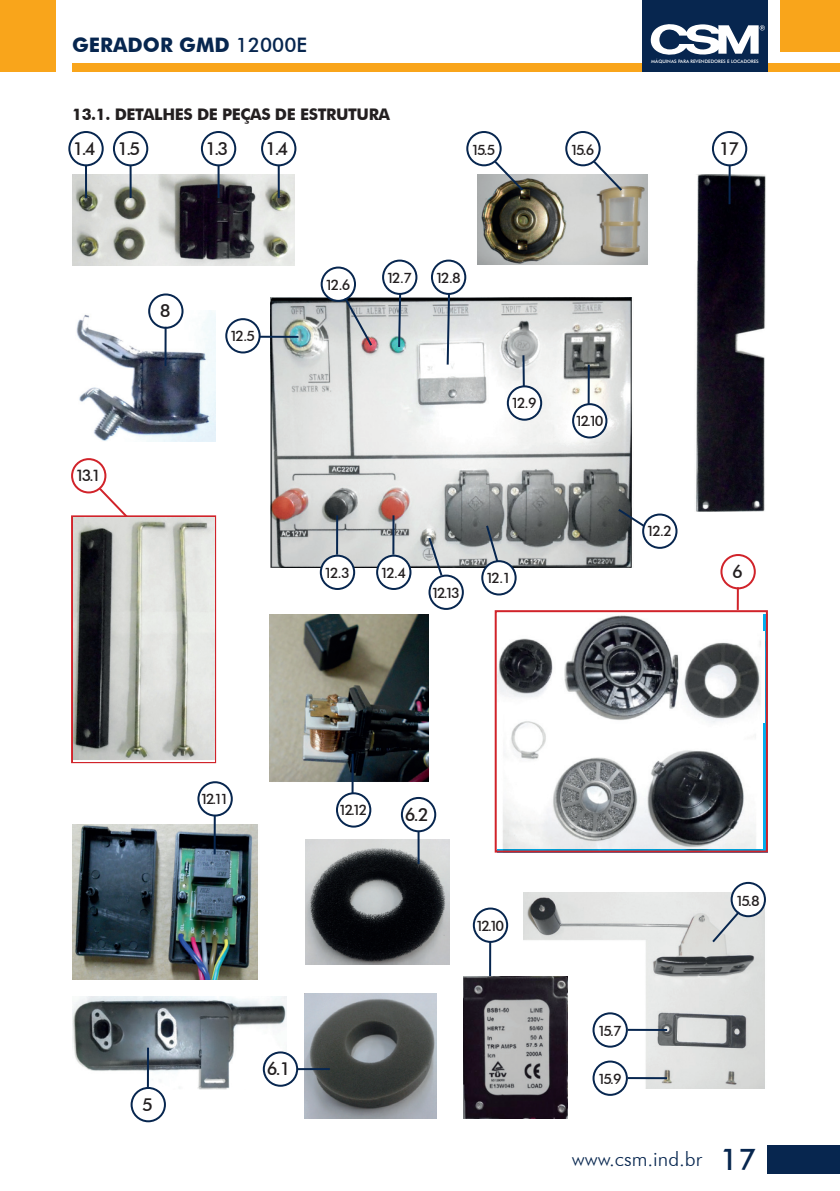
<style>
.page{position:relative;width:840px;height:1191px;background:#fff}
.page>*{position:absolute;margin:0;border:0;box-sizing:border-box;transform-origin:0 0}
.t1{font:700 20px "Futura BT";color:#07264f}
.t2{font:300 20px "Futura BT";color:#07264f}
.t3{font:500 18px "Futura BT";color:#231f20}
.t4{font:700 16px "Futura BT";letter-spacing:-.025em;color:#231f20}
.t5{font:500 16px "Futura BT";color:#231f20}
.t6{font:500 14.4px "Futura BT";letter-spacing:-.18em;color:#231f20}
.t7{font:500 4.6px "Futura BT";color:#fff}
.s1{font-weight:500}
.s2{font-weight:500;font-size:30px}
</style>
<div class="page">
<div style="left:72px;top:64px;width:767px;height:8px;background:#f9a51b"></div>
<div style="left:642px;top:0;width:125px;height:72px;background:#07264f"></div>
<svg style="left:650px;top:24px;width:114px;height:31px"></svg>
<div style="left:0;top:0;width:55px;height:72px;background:#f9a51b"></div>
<div style="left:780px;top:0;width:59px;height:52px;background:#f9a51b"></div>
<div style="left:766px;top:1145px;width:73px;height:29px;background:#07264f"></div>
<img style="left:76px;top:311px;width:139px;height:130px">
<img style="left:72px;top:175px;width:223px;height:90px">
<img style="left:271px;top:297px;width:361px;height:270px">
<img style="left:269px;top:614px;width:159px;height:168px">
<img style="left:72px;top:824px;width:186px;height:156px">
<img style="left:477px;top:175px;width:171px;height:90px">
<img style="left:696px;top:175px;width:70px;height:337px">
<img style="left:523px;top:892px;width:243px;height:196px">
<img style="left:72px;top:996px;width:214px;height:93px">
<div style="left:68px;top:131px;width:36px;height:35px;border:2px solid #07264f;border-radius:50%"></div>
<hr style="left:85px;top:165px;width:2px;height:33px;background:#07264f">
<div style="left:113px;top:131px;width:35px;height:35px;border:2px solid #07264f;border-radius:50%"></div>
<hr style="left:129px;top:165px;width:2px;height:33px;background:#07264f">
<div style="left:201px;top:131px;width:35px;height:35px;border:2px solid #07264f;border-radius:50%"></div>
<hr style="left:217px;top:165px;width:2px;height:33px;background:#07264f">
<div style="left:261px;top:131px;width:35px;height:35px;border:2px solid #07264f;border-radius:50%"></div>
<hr style="left:277px;top:165px;width:2px;height:33px;background:#07264f">
<div style="left:149px;top:294px;width:33px;height:34px;background:#fff;border-radius:50%"></div>
<div style="left:148px;top:293px;width:35px;height:36px;border:2px solid #07264f;border-radius:50%"></div>
<hr style="left:164px;top:327px;width:2px;height:39px;background:#07264f">
<div style="left:720px;top:554px;width:35px;height:35px;border:2px solid #d1232a;border-radius:50%"></div>
<hr style="left:736px;top:587px;width:2px;height:23px;background:#d1232a">
<div style="left:71px;top:458px;width:35px;height:35px;border:2px solid #d1232a;border-radius:50%"></div>
<svg style="left:97px;top:486px;width:30px;height:29px"></svg>
<div style="left:466px;top:131px;width:35px;height:35px;border:2px solid #07264f;border-radius:50%"></div>
<svg style="left:492px;top:159px;width:33px;height:34px"></svg>
<div style="left:565px;top:131px;width:35px;height:35px;border:2px solid #07264f;border-radius:50%"></div>
<svg style="left:591px;top:159px;width:32px;height:34px"></svg>
<div style="left:71px;top:515px;width:145px;height:248px;border:2px solid #d1232a"></div>
<div style="left:494px;top:610px;width:273px;height:242px;border:2px solid #d1232a"></div>
<div style="left:711px;top:131px;width:35px;height:35px;border:2px solid #07264f;border-radius:50%"></div>
<hr style="left:728px;top:165px;width:2px;height:39px;background:#07264f">
<div style="left:593px;top:1061px;width:33px;height:33px;background:#fff;border-radius:50%"></div>
<div style="left:592px;top:1060px;width:35px;height:35px;border:2px solid #07264f;border-radius:50%"></div>
<hr style="left:627px;top:1077px;width:39px;height:2px;background:#07264f">
<div style="left:593px;top:1013px;width:33px;height:33px;background:#fff;border-radius:50%"></div>
<div style="left:592px;top:1012px;width:35px;height:35px;border:2px solid #07264f;border-radius:50%"></div>
<hr style="left:627px;top:1028px;width:39px;height:3px;background:#07264f">
<div style="left:472px;top:907px;width:36px;height:36px;border:2px solid #07264f;border-radius:50%"></div>
<hr style="left:489px;top:941px;width:2px;height:40px;background:#07264f">
<div style="left:336px;top:792px;width:35px;height:35px;border:2px solid #07264f;border-radius:50%"></div>
<hr style="left:351px;top:753px;width:2px;height:40px;background:#07264f">
<div style="left:225px;top:318px;width:35px;height:35px;border:2px solid #07264f;border-radius:50%"></div>
<hr style="left:259px;top:336px;width:39px;height:2px;background:#07264f">
<div style="left:320px;top:555px;width:34px;height:34px;background:#fff;border-radius:50%"></div>
<div style="left:319px;top:554px;width:36px;height:36px;border:2px solid #07264f;border-radius:50%"></div>
<hr style="left:336px;top:515px;width:2px;height:39px;background:#07264f">
<div style="left:377px;top:555px;width:33px;height:34px;background:#fff;border-radius:50%"></div>
<div style="left:376px;top:554px;width:35px;height:36px;border:2px solid #07264f;border-radius:50%"></div>
<hr style="left:392px;top:515px;width:2px;height:39px;background:#07264f">
<div style="left:482px;top:561px;width:33px;height:33px;background:#fff;border-radius:50%"></div>
<div style="left:481px;top:560px;width:35px;height:35px;border:2px solid #07264f;border-radius:50%"></div>
<svg style="left:484px;top:523px;width:15px;height:41px"></svg>
<div style="left:641px;top:513px;width:36px;height:36px;border:2px solid #07264f;border-radius:50%"></div>
<svg style="left:615px;top:507px;width:31px;height:21px"></svg>
<div style="left:321px;top:267px;width:34px;height:34px;background:#fff;border-radius:50%"></div>
<div style="left:320px;top:266px;width:36px;height:36px;border:2px solid #07264f;border-radius:50%"></div>
<svg style="left:342px;top:295px;width:32px;height:53px;background:#a8a6aa"></svg>
<div style="left:382px;top:259px;width:35px;height:36px;border:2px solid #07264f;border-radius:50%"></div>
<svg style="left:397px;top:292px;width:5px;height:57px"></svg>
<div style="left:507px;top:386px;width:34px;height:34px;background:#fff;border-radius:50%"></div>
<div style="left:506px;top:385px;width:36px;height:36px;border:2px solid #07264f;border-radius:50%"></div>
<hr style="left:522px;top:355px;width:2px;height:32px;background:#07264f">
<div style="left:430px;top:259px;width:36px;height:36px;border:2px solid #07264f;border-radius:50%"></div>
<svg style="left:445px;top:292px;width:6px;height:74px"></svg>
<div style="left:197px;top:781px;width:36px;height:35px;border:2px solid #07264f;border-radius:50%"></div>
<hr style="left:213px;top:815px;width:3px;height:39px;background:#07264f">
<div style="left:731px;top:883px;width:33px;height:33px;background:#fff;border-radius:50%"></div>
<div style="left:730px;top:882px;width:35px;height:35px;border:2px solid #07264f;border-radius:50%"></div>
<svg style="left:709px;top:909px;width:32px;height:35px"></svg>
<div style="left:130px;top:1087px;width:36px;height:35px;border:2px solid #07264f;border-radius:50%"></div>
<hr style="left:147px;top:1047px;width:2px;height:40px;background:#07264f">
<div style="left:572px;top:404px;width:34px;height:33px;background:#fff;border-radius:50%"></div>
<div style="left:571px;top:403px;width:36px;height:35px;border:2px solid #07264f;border-radius:50%"></div>
<hr style="left:587px;top:364px;width:2px;height:40px;background:#07264f">
<div style="left:428px;top:574px;width:35px;height:36px;border:2px solid #07264f;border-radius:50%"></div>
<svg style="left:426px;top:535px;width:18px;height:43px"></svg>
<img style="left:463px;top:976px;width:104px;height:142px">
<img style="left:304px;top:993px;width:132px;height:125px">
<img style="left:306px;top:839px;width:143px;height:125px">
<div style="left:400px;top:797px;width:36px;height:35px;border:2px solid #07264f;border-radius:50%"></div>
<hr style="left:417px;top:831px;width:2px;height:33px;background:#07264f">
<div style="left:264px;top:1052px;width:33px;height:33px;background:#fff;border-radius:50%"></div>
<div style="left:263px;top:1051px;width:35px;height:35px;border:2px solid #07264f;border-radius:50%"></div>
<hr style="left:297px;top:1068px;width:33px;height:2px;background:#07264f">
<img style="left:74px;top:518px;width:140px;height:243px">
<img style="left:497px;top:615px;width:264px;height:233px">
<h1 class="t1" style="left:72px;top:32px;width:236px">GERADOR GMD <span class="s1">12000E</span></h1>
<p class="t4" style="left:72px;top:104px;width:319px">13.1. DETALHES DE PEÇAS DE ESTRUTURA</p>
<p class="t3" style="left:73px;top:137px;width:69px">1.4 1.5</p>
<p class="t3" style="left:205px;top:137px;width:24px">1.3</p>
<p class="t3" style="left:265px;top:137px;width:24px">1.4</p>
<p class="t7" style="left:651px;top:59px;width:109px">MÁQUINAS PARA REVENDEDORES E LOCADORES</p>
<p class="t6" style="left:471px;top:141px;width:26px">15.5</p>
<p class="t6" style="left:569px;top:141px;width:26px">15.6</p>
<p class="t3" style="left:718px;top:137px;width:21px">17</p>
<p class="t5" style="left:75px;top:466px;width:27px">13.1</p>
<p class="t3" style="left:160px;top:300px;width:12px">8</p>
<p class="t6" style="left:229px;top:327px;width:27px">12.5</p>
<p class="t6" style="left:324px;top:276px;width:27px">12.6</p>
<p class="t6" style="left:386px;top:269px;width:27px">12.7</p>
<p class="t6" style="left:435px;top:269px;width:27px">12.8</p>
<p class="t6" style="left:510px;top:394px;width:27px">12.9</p>
<p class="t6" style="left:574px;top:412px;width:30px">12.10</p>
<p class="t6" style="left:324px;top:564px;width:27px">12.3</p>
<p class="t6" style="left:380px;top:564px;width:27px">12.4</p>
<p class="t6" style="left:431px;top:583px;width:30px">12.13</p>
<p class="t6" style="left:485px;top:569px;width:27px">12.1</p>
<p class="t6" style="left:646px;top:522px;width:27px">12.2</p>
<p class="t3" style="left:731px;top:560px;width:12px">6</p>
<p class="t6" style="left:200px;top:790px;width:30px">12.11</p>
<p class="t3" style="left:142px;top:1093px;width:12px">5</p>
<p class="t3" style="left:267px;top:1057px;width:25px">6.1</p>
<p class="t6" style="left:338px;top:801px;width:30px">12.12</p>
<p class="t3" style="left:404px;top:803px;width:25px">6.2</p>
<p class="t6" style="left:475px;top:916px;width:30px">12.10</p>
<p class="t6" style="left:597px;top:1022px;width:26px">15.7</p>
<p class="t6" style="left:597px;top:1070px;width:26px">15.9</p>
<p class="t6" style="left:735px;top:891px;width:26px">15.8</p>
<h1 class="t2" style="left:571px;top:1146px;width:186px">www.csm.ind.br <span class="s2">17</span></h1>
</div>
